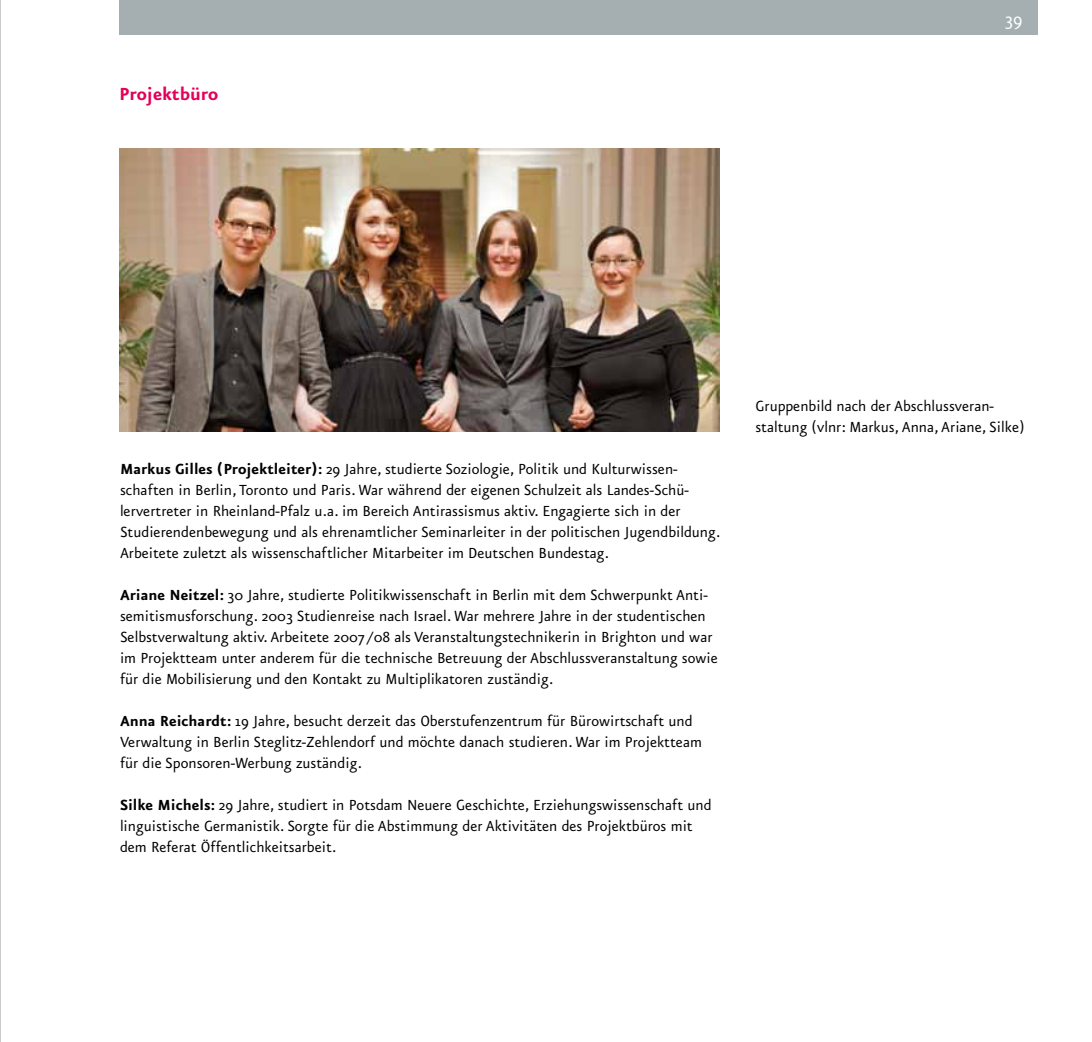
<style>
.page{position:relative;width:1092px;height:1042px;background:#fff}
.page>*{position:absolute;margin:0;border:0;box-sizing:border-box;transform-origin:0 0}
.t1{font:700 21px "Eureka Sans";color:#e30059}
.t2{font:21px "Eureka Sans";color:#fff}
.t3{font:17.5px/21px "Eureka Sans";color:#000}
.s1{font-weight:700}
</style>
<div class="page">
<hr style="left:0;top:0;width:1px;height:1042px;background:#c6c7c8">
<img style="left:119px;top:149px;width:600px;height:283px">
<div style="left:119px;top:0;width:918px;height:35px;background:#a5afb1"></div>
<p class="t1" style="left:119px;top:83px;width:101px">Projektbüro</p>
<p class="t2" style="left:1004px;top:9px;width:19px">39</p>
<p class="t3" style="left:120px;top:459px;width:602px"><span class="s1">Markus Gilles (Projektleiter):</span> 29 Jahre, studierte Soziologie, Politik und Kulturwissen&shy;schaften in Berlin, Toronto und Paris. War während der eigenen Schulzeit als Landes-Schü&shy;lervertreter in Rheinland-Pfalz u.a. im Bereich Antirassismus aktiv. Engagierte sich in der Studierendenbewegung und als ehrenamtlicher Seminarleiter in der politischen Jugendbildung.<br>Arbeitete zuletzt als wissenschaftlicher Mitarbeiter im Deutschen Bundestag.</p>
<p class="t3" style="left:120px;top:585px;width:599px"><span class="s1">Ariane Neitzel:</span> 30 Jahre, studierte Politikwissenschaft in Berlin mit dem Schwerpunkt Anti&shy;semitismusforschung. 2003 Studienreise nach Israel. War mehrere Jahre in der studentischen Selbstverwaltung aktiv. Arbeitete 2007/08 als Veranstaltungstechnikerin in Brighton und war im Projektteam unter anderem für die technische Betreuung der Abschlussveranstaltung sowie für die Mobilisierung und den Kontakt zu Multiplikatoren zuständig.</p>
<p class="t3" style="left:120px;top:711px;width:583px"><span class="s1">Anna Reichardt:</span> 19 Jahre, besucht derzeit das Oberstufenzentrum für Bürowirtschaft und<br>Verwaltung in Berlin Steglitz-Zehlendorf und möchte danach studieren. War im Projektteam für die Sponsoren-Werbung zuständig.</p>
<p class="t3" style="left:120px;top:795px;width:593px"><span class="s1">Silke Michels:</span> 29 Jahre, studiert in Potsdam Neuere Geschichte, Erziehungswissenschaft und linguistische Germanistik. Sorgte für die Abstimmung der Aktivitäten des Projektbüros mit dem Referat Öffentlichkeitsarbeit.</p>
<p class="t3" style="left:755px;top:396px;width:271px">Gruppenbild nach der Abschlussveran&shy;staltung (vlnr: Markus, Anna, Ariane, Silke)</p>
</div>
